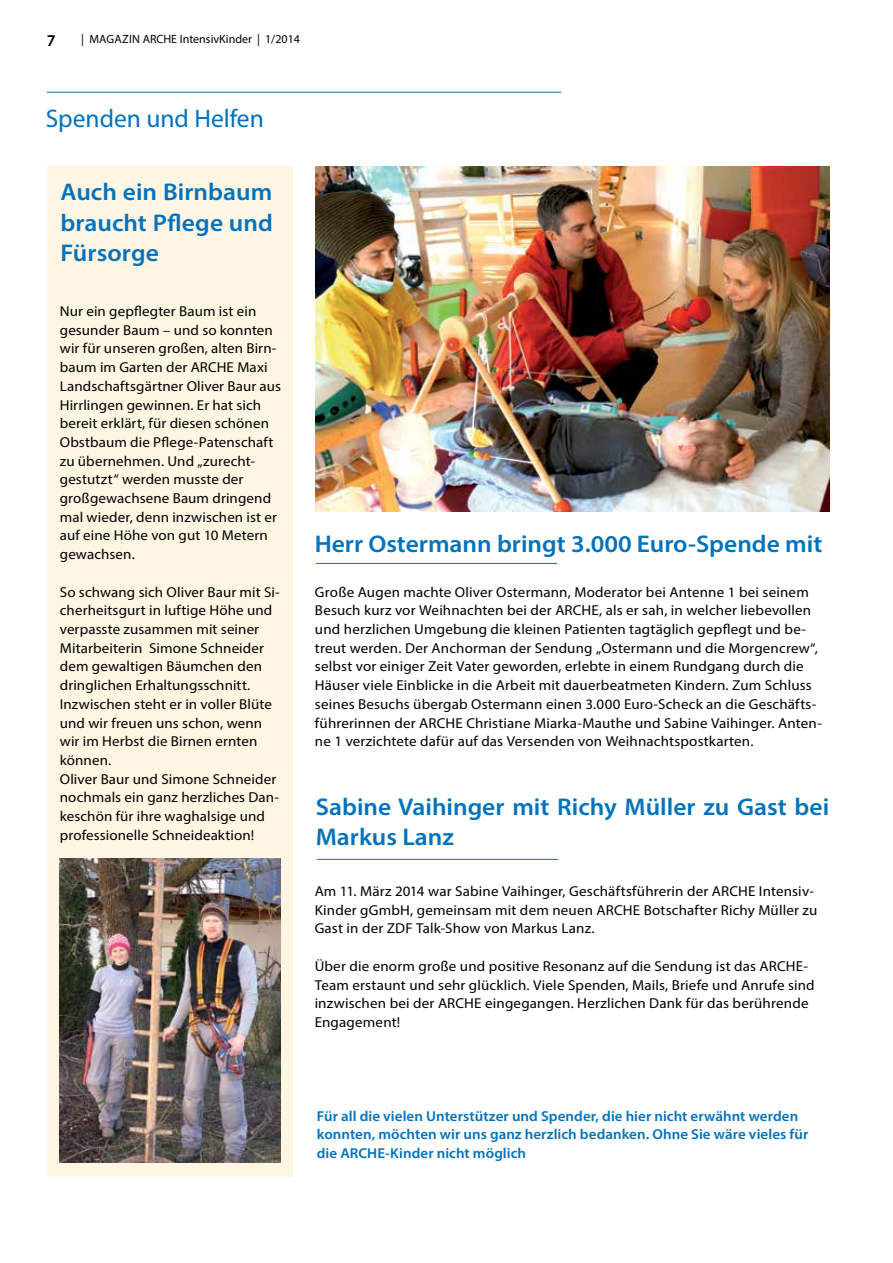
<style>
.page{position:relative;width:893px;height:1263px;background:#fff}
.page>*{position:absolute;margin:0;border:0;box-sizing:border-box;transform-origin:0 0}
.t1{font:25.5px "Myriad Pro";color:#0072bc}
.t2{font:600 24.15px/30.6px "Myriad Pro";color:#0072bc;text-align:justify;scale:1.05 1}
.t3{font:600 16.5px "Myriad Pro";color:#000}
.t4{font:14.4px/18.8px "Myriad Pro";letter-spacing:.01em;color:#000;scale:1.04 1}
.t5{font:600 14.4px/18.8px "Myriad Pro";letter-spacing:.005em;color:#0072bc;scale:1.04 1}
.t6{font:12px "Myriad Pro";color:#000}
</style>
<div class="page">
<img style="left:316px;top:166px;width:513px;height:345px">
<div style="left:47px;top:166px;width:245px;height:1011px;background:#fff5e3"></div>
<hr style="left:47px;top:92px;width:514px;height:1px;background:#0072bc">
<hr style="left:316px;top:563px;width:241px;height:1px;background:#0072bc">
<img style="left:60px;top:858px;width:221px;height:304px">
<hr style="left:317px;top:859px;width:241px;height:1px;background:#0072bc">
<p class="t3" style="left:47px;top:30px;width:10px">7</p>
<p class="t6" style="left:81px;top:32px;width:220px">| Magazin ARCHE I ntensivKinder | 1/2014</p>
<h1 class="t1" style="left:46px;top:103px;width:220px">Spenden und Helfen</h1>
<h2 class="t2" style="left:60px;top:176px;width:204px">Auch ein Birnbaum braucht Pflege und Fürsorge</h2>
<p class="t4" style="left:60px;top:301px;width:214px">Nur ein gepflegter Baum ist ein gesunder Baum – und so konnten wir für unseren großen, alten Birn&shy;baum im Garten der ARCHE Maxi<br>Landschaftsgärtner Oliver Baur aus<br>Hirrlingen gewinnen. Er hat sich bereit erklärt, für diesen schönen<br>Obstbaum die Pflege-Patenschaft zu übernehmen. Und „zurecht&shy;gestutzt“ werden musste der großgewachsene Baum dringend mal wieder, denn inzwischen ist er auf eine Höhe von gut 10 Metern gewachsen.</p>
<p class="t4" style="left:60px;top:582px;width:213px">So schwang sich Oliver Baur mit Si&shy;cherheitsgurt in luftige Höhe und verpasste zusammen mit seiner<br>Mitarbeiterin Simone Schneider dem gewaltigen Bäumchen den dringlichen Erhaltungsschnitt.<br>Inzwischen steht er in voller Blüte und wir freuen uns schon, wenn wir im Herbst die Birnen ernten können.<br>Oliver Baur und Simone Schneider nochmals ein ganz herzliches Dan&shy;keschön für ihre waghalsige und professionelle Schneideaktion!</p>
<p class="t4" style="left:315px;top:582px;width:489px">Große Augen machte Oliver Ostermann, Moderator bei Antenne 1 bei seinem Besuch kurz vor Weihnachten bei der ARCHE, als er sah, in welcher liebevollen und herzlichen Umgebung die kleinen Patienten tagtäglich gepflegt und be&shy;treut werden. Der Anchorman der Sendung „Ostermann und die Morgencrew“, selbst vor einiger Zeit Vater geworden, erlebte in einem Rundgang durch die Häuser viele Einblicke in die Arbeit mit dauerbeatmeten Kindern. Zum Schluss seines Besuchs übergab Ostermann einen 3.000 Euro-Scheck an die Geschäfts&shy;führerinnen der ARCHE Christiane Miarka-Mauthe und Sabine Vaihinger. Anten&shy;ne 1 verzichtete dafür auf das Versenden von Weihnachtspostkarten.</p>
<h2 class="t2" style="left:315px;top:528px;width:485px">Herr Ostermann bringt 3.000 Euro-Spende mit</h2>
<h2 class="t2" style="left:316px;top:790px;width:490px">Sabine Vaihinger mit Richy Müller zu Gast bei<br>Markus Lanz</h2>
<p class="t4" style="left:315px;top:881px;width:485px">Am 11. März 2014 war Sabine Vaihinger, Geschäftsführerin der ARCHE Intensiv-<br>Kinder gGmbH, gemeinsam mit dem neuen ARCHE Botschafter Richy Müller zu<br>Gast in der ZDF Talk-Show von Markus Lanz.</p>
<p class="t4" style="left:315px;top:956px;width:482px">Über die enorm große und positive Resonanz auf die Sendung ist das ARCHE-Team erstaunt und sehr glücklich. Viele Spenden, Mails, Briefe und Anrufe sind inzwischen bei der ARCHE eingegangen. Herzlichen Dank für das berührende Engagement!</p>
<p class="t5" style="left:317px;top:1106px;width:474px">Für all die vielen Unterstützer und Spender, die hier nicht erwähnt werden konnten, möchten wir uns ganz herzlich bedanken. Ohne Sie wäre vieles für die ARCHE-Kinder nicht möglich</p>
</div>
